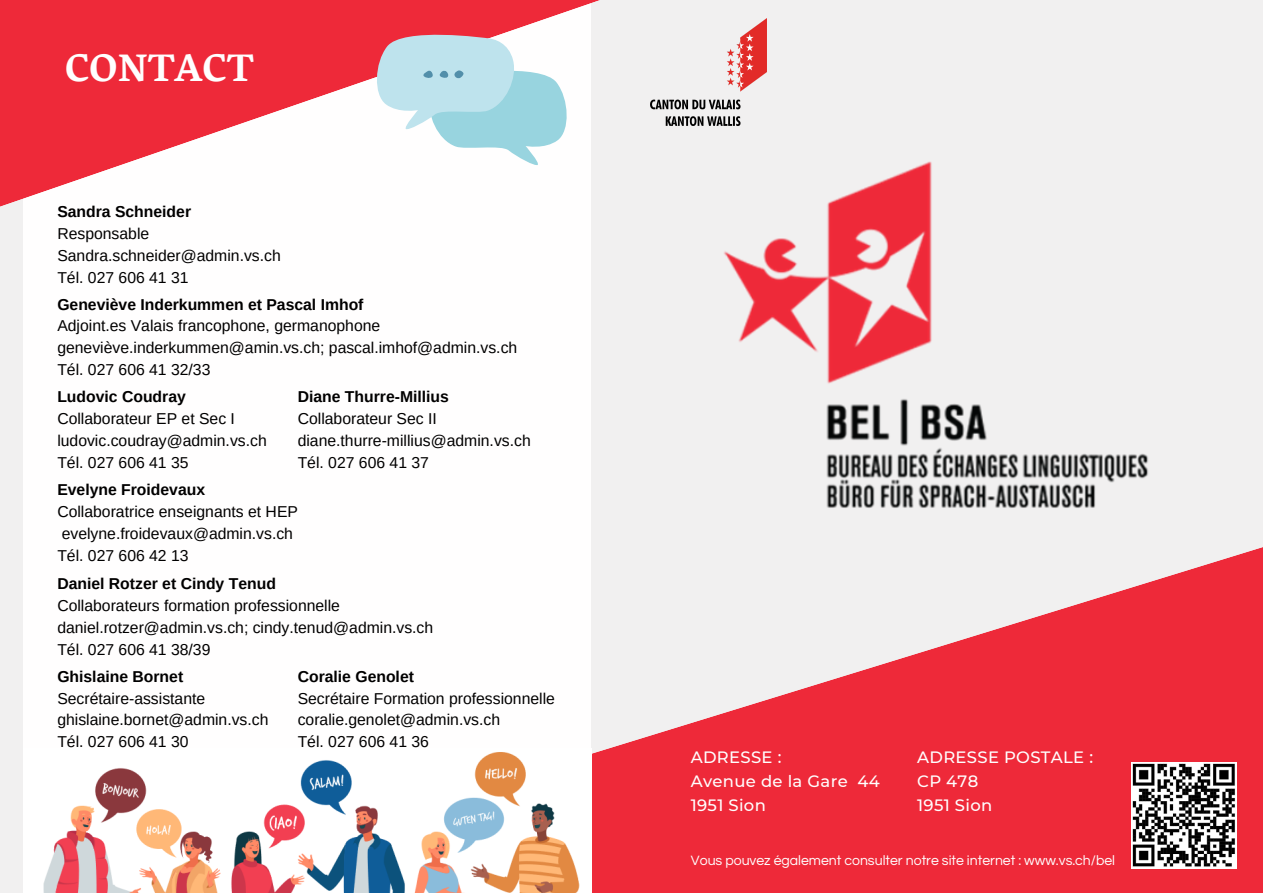
<style>
.page{position:relative;width:1263px;height:893px;background:#f1f0f0}
.page>*{position:absolute;margin:0;border:0;box-sizing:border-box;transform-origin:0 0}
.t1{font:700 39.08px "Vesper Libre";color:#fffefe}
.t2{font:500 16.42px/24.1px "Montserrat";letter-spacing:.02em;color:#fffefe}
.t3{font:15.75px/22px "Arimo";color:#000}
.t4{font:700 15.75px "Arimo";color:#000}
.t5{font:14.02px "Questrial";color:#fffefe}
</style>
<div class="page">
<div style="left:23px;top:0;width:568px;height:879px;background:#fffefe"></div>
<img style="left:692px;top:19px;width:74px;height:89px">
<img style="left:691px;top:108px;width:458px;height:393px">
<svg style="left:591px;top:501px;width:672px;height:392px;fill:#ee2939"></svg>
<img style="left:1131px;top:762px;width:106px;height:106px">
<svg style="left:0;top:0;width:691px;height:207px;fill:#ee2939"></svg>
<svg style="left:373px;top:26px;width:197px;height:141px"></svg>
<img style="left:23px;top:752px;width:568px;height:141px">
<h1 class="t1" style="left:65px;top:45px;width:191px">CONTACT</h1>
<p class="t4" style="left:57px;top:203px;width:135px">Sandra Schneider</p>
<p class="t3" style="left:57px;top:223px;width:225px">Responsable<br>Sandra.schneider@admin.vs.ch<br>Tél. 027 606 41 31</p>
<p class="t4" style="left:57px;top:295px;width:308px">Geneviève Inderkummen et Pascal Imhof</p>
<p class="t3" style="left:57px;top:315px;width:461px">Adjoint.es Valais francophone, germanophone geneviève.inderkummen@amin.vs.ch; pascal.imhof@admin.vs.ch<br>Tél. 027 606 41 32/33</p>
<p class="t4" style="left:57px;top:388px;width:130px">Ludovic Coudray</p>
<p class="t3" style="left:57px;top:407px;width:211px">Collaborateur EP et Sec I ludovic.coudray@admin.vs.ch<br>Tél. 027 606 41 35</p>
<p class="t4" style="left:298px;top:388px;width:153px">Diane Thurre-Millius</p>
<p class="t3" style="left:298px;top:407px;width:235px">Collaborateur Sec II diane.thurre-millius@admin.vs.ch<br>Tél. 027 606 41 37</p>
<p class="t4" style="left:57px;top:481px;width:149px">Evelyne Froidevaux</p>
<p class="t3" style="left:57px;top:501px;width:242px">Collaboratrice enseignants et HEP evelyne.froidevaux@admin.vs.ch<br>Tél. 027 606 42 13</p>
<p class="t4" style="left:57px;top:575px;width:220px">Daniel Rotzer et Cindy Tenud</p>
<p class="t3" style="left:57px;top:594px;width:377px">Collaborateurs formation professionnelle daniel.rotzer@admin.vs.ch; cindy.tenud@admin.vs.ch<br>Tél. 027 606 41 38/39</p>
<p class="t4" style="left:57px;top:667px;width:127px">Ghislaine Bornet</p>
<p class="t3" style="left:57px;top:687px;width:213px">Secrétaire-assistante ghislaine.bornet@admin.vs.ch<br>Tél. 027 606 41 30</p>
<p class="t4" style="left:298px;top:667px;width:118px">Coralie Genolet</p>
<p class="t3" style="left:298px;top:687px;width:259px">Secrétaire Formation professionnelle coralie.genolet@admin.vs.ch<br>Tél. 027 606 41 36</p>
<p class="t2" style="left:691px;top:745px;width:191px">ADRESSE :<br>Avenue de la Gare 44<br>1951 Sion</p>
<p class="t2" style="left:917px;top:745px;width:177px">ADRESSE POSTALE :<br>CP 478<br>1951 Sion</p>
<p class="t5" style="left:691px;top:853px;width:426px">Vous pouvez également consulter notre site internet : www.vs.ch/bel</p>
</div>
